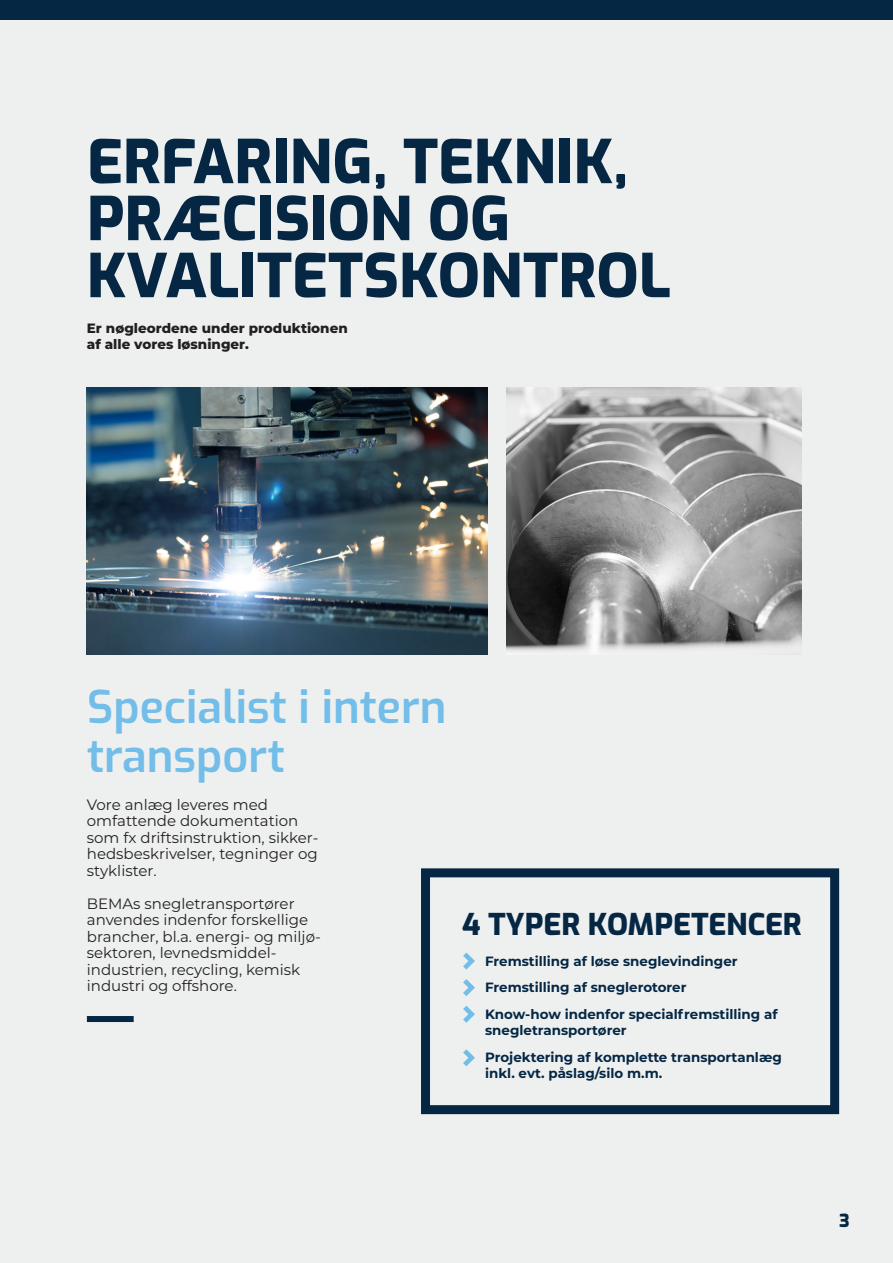
<style>
.page{position:relative;width:893px;height:1263px;background:#eef0f0}
.page>*{position:absolute;margin:0;border:0;box-sizing:border-box;transform-origin:0 0}
.rubrik{font:800 60px/57px "Exo";color:#052744}
.rubrik-2{font:600 45px/49.5px "Exo";color:#73bde9}
.rubrik____blå_skrift{font:800 29.85px "Exo";color:#052744}
.t1{font:800 18px "Exo";color:#052744}
.t2{font:15px/16.5px "Montserrat";color:#231f20}
.brød_blå_skrift_-_pu{font:700 13.5px/16.4px "Montserrat";color:#052744}
.underrubrik__blå{font:800 13.5px/16.5px "Montserrat";color:#231f20}
</style>
<div class="page">
<hr style="left:0;top:0;width:1px;height:340px;background:#052744">
<img style="left:506px;top:387px;width:296px;height:268px">
<img style="left:87px;top:387px;width:400px;height:268px">
<div style="left:0;top:0;width:893px;height:19px;background:#052744"></div>
<div style="left:87px;top:1016px;width:47px;height:6px;background:#052744"></div>
<div style="left:421px;top:868px;width:418px;height:246px;border:9px solid #052744"></div>
<svg style="left:463px;top:952px;width:12px;height:18px"></svg>
<svg style="left:463px;top:979px;width:12px;height:17px"></svg>
<svg style="left:463px;top:1006px;width:12px;height:17px"></svg>
<svg style="left:463px;top:1049px;width:12px;height:17px"></svg>
<p class="rubrik" style="left:87px;top:130px;width:543px">ERFARING, TEKNIK,<br>PRÆCISION OG</p>
<p class="rubrik" style="left:87px;top:244px;width:585px">KVALITETSKONTROL</p>
<p class="underrubrik__blå" style="left:87px;top:319px;width:262px">Er nøgleordene under produktionen af alle vores løsninger.</p>
<p class="rubrik-2" style="left:87px;top:680px;width:361px">Specialist i intern transport</p>
<p class="t2" style="left:87px;top:796px;width:233px">Vore anlæg leveres med omfattende dokumentation som fx driftsinstruktion, sikker&shy;hedsbeskrivelser, tegninger og styklister.</p>
<p class="t2" style="left:87px;top:895px;width:236px">BEMAs snegletransportører anvendes indenfor forskellige brancher, bl.a. energi- og miljø-</p>
<p class="t2" style="left:87px;top:944px;width:191px">sektoren, levnedsmiddel-</p>
<p class="t2" style="left:87px;top:961px;width:215px">industrien, recycling, kemisk industri og offshore.</p>
<p class="rubrik____blå_skrift" style="left:462px;top:903px;width:342px">4 TYPER KOMPETENCER</p>
<p class="brød_blå_skrift_-_pu" style="left:485px;top:952px;width:254px">Fremstilling af løse sneglevindinger</p>
<p class="brød_blå_skrift_-_pu" style="left:485px;top:978px;width:203px">Fremstilling af sneglerotorer</p>
<p class="brød_blå_skrift_-_pu" style="left:485px;top:1005px;width:294px">Know-how indenfor specialfremstilling af snegletransportører</p>
<p class="brød_blå_skrift_-_pu" style="left:485px;top:1048px;width:298px">Projektering af komplette transportanlæg inkl. evt. påslag/silo m.m.</p>
<p class="t1" style="left:839px;top:1208px;width:12px">3</p>
</div>
